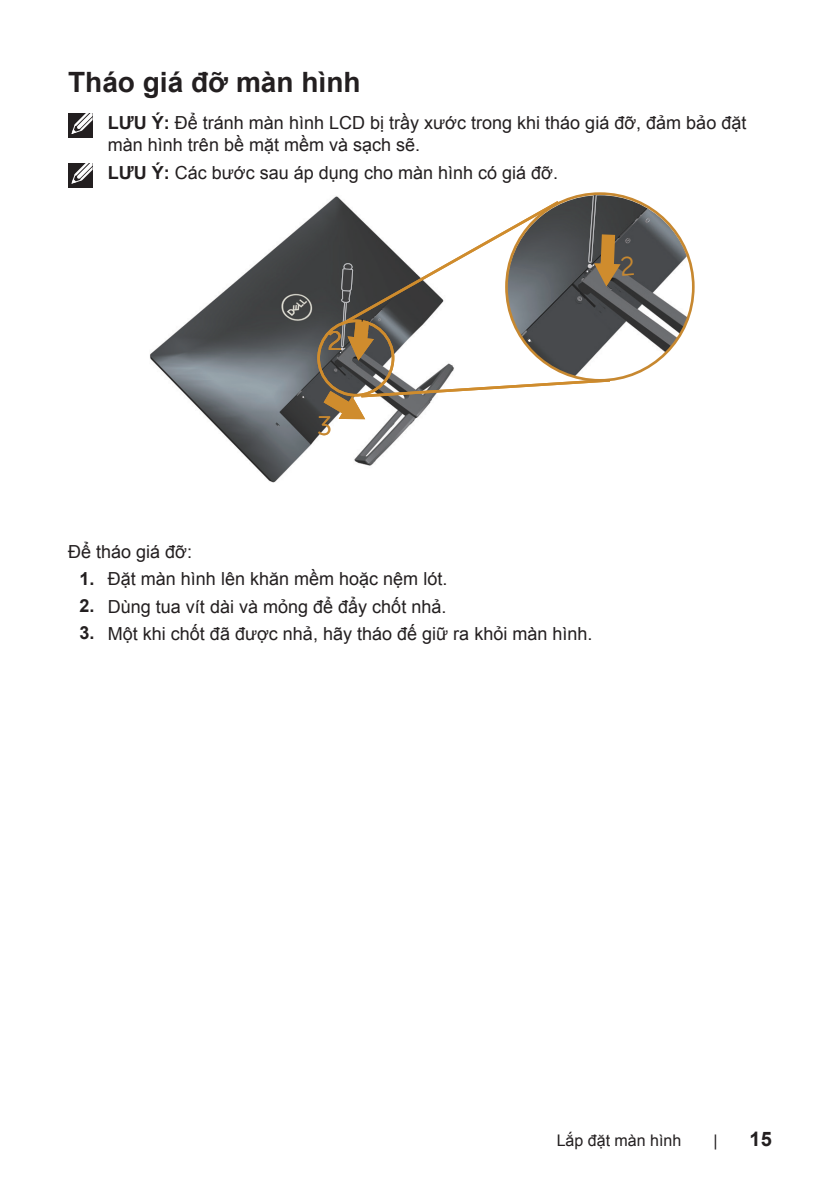
<style>
.page{position:relative;width:840px;height:1191px;background:#fff}
.page>*{position:absolute;margin:0;border:0;box-sizing:border-box;transform-origin:0 0}
.Head_2{font:700 28px "Arial";color:#231f20}
.t1{font:26.6px "Museo Sans For Dell 300";color:#c78830}
.t2{font:700 20px "Arial";color:#231f20}
.text{font:18px/21.6px "Arial";color:#231f20}
.t3{font:16px "Arial";color:#231f20}
.s1{font-weight:700}
</style>
<div class="page">
<div style="left:68px;top:113px;width:24px;height:24px;background:#231f20"></div>
<svg style="left:71px;top:113px;width:22px;height:22px"></svg>
<div style="left:68px;top:163px;width:24px;height:24px;background:#231f20"></div>
<svg style="left:71px;top:163px;width:22px;height:22px"></svg>
<img style="left:507px;top:195px;width:185px;height:186px;border-radius:93px">
<img style="left:150px;top:220px;width:257px;height:262px">
<svg style="left:308px;top:195px;width:326px;height:233px"></svg>
<p class="Head_2" style="left:68px;top:64px;width:294px">Tháo giá đỡ màn hình</p>
<p class="text" style="left:108px;top:112px;width:639px"><span class="s1">LƯU Ý:</span> Để tránh màn hình LCD bị trầy xước trong khi tháo giá đỡ, đảm bảo đặt màn hình trên bề mặt mềm và sạch sẽ .</p>
<p class="text" style="left:108px;top:162px;width:451px"><span class="s1">LƯU Ý:</span> Các bước sau áp dụng cho màn hình có giá đỡ.</p>
<p class="t1" style="left:327px;top:327px;width:16px">2</p>
<p class="t1" style="left:317px;top:412px;width:16px">3</p>
<p class="text" style="left:68px;top:541px;width:125px">Để tháo giá đỡ:</p>
<p class="text" style="left:79px;top:568px;width:369px"><span class="s1">1.</span> Đặt màn hình lên khăn mềm hoặc nệm lót.</p>
<p class="text" style="left:79px;top:595px;width:368px"><span class="s1">2.</span> Dùng tua vít dài và mỏng để đẩy chốt nhả.</p>
<p class="text" style="left:79px;top:623px;width:514px"><span class="s1">3.</span> Một khi chốt đã được nhả, hãy tháo đế giữ ra khỏi màn hình.</p>
<p class="t3" style="left:556px;top:1129px;width:126px">Lắp đặt màn hình</p>
<p class="t3" style="left:713px;top:1129px;width:6px">|</p>
<p class="t2" style="left:749px;top:1125px;width:24px">15</p>
</div>
